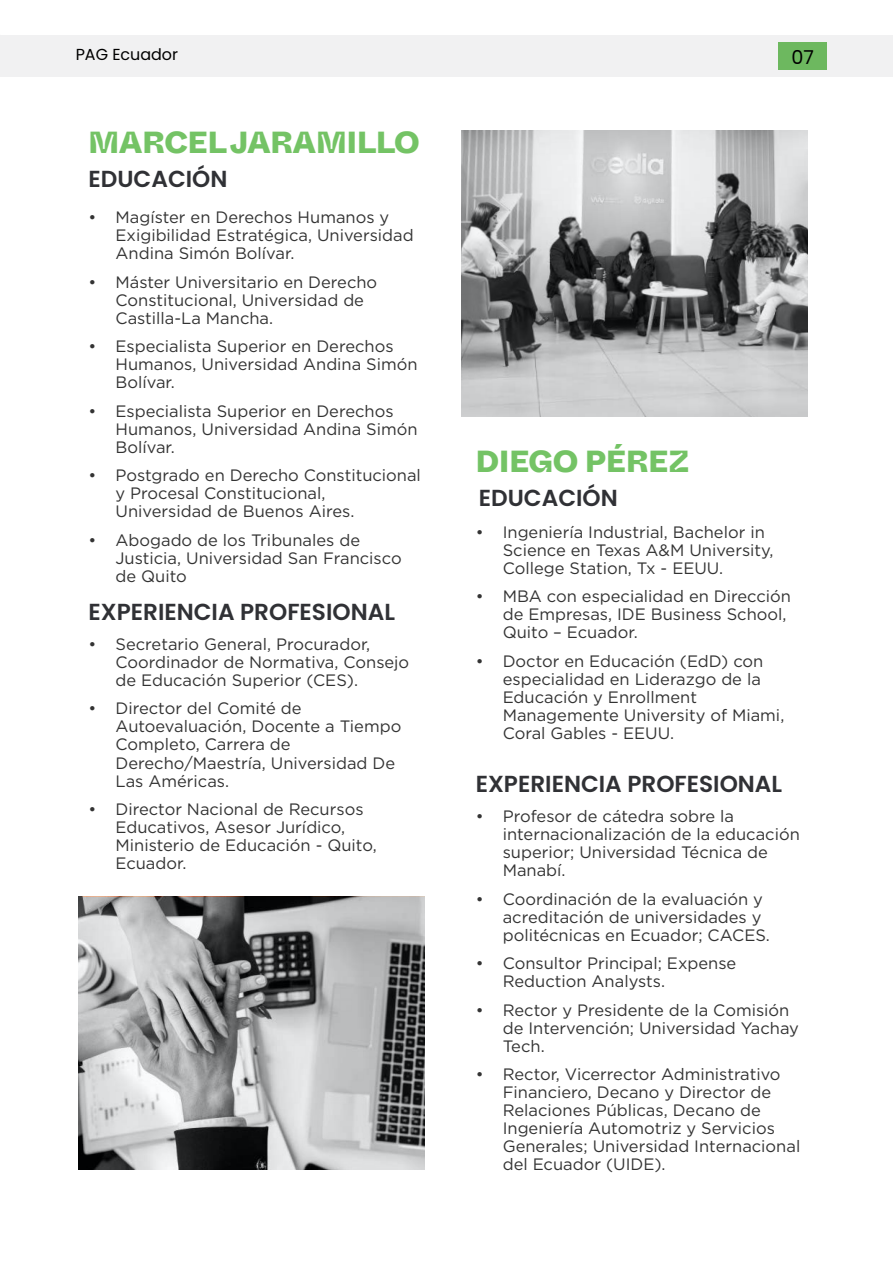
<style>
.page{position:relative;width:893px;height:1263px;background:#fff}
.page>*{position:absolute;margin:0;border:0;box-sizing:border-box;transform-origin:0 0}
.t1{font:800 30.45px "Whyte Inktrap";color:#74c365}
.t2{font:600 23.25px "Poppins";color:#303135}
.t3{font:19.2px "Poppins";color:#000}
.t4{font:16.5px/18px "Gotham";color:#333}
.t5{font:15.9px "Poppins";color:#000}
</style>
<div class="page">
<svg style="left:79px;top:897px;width:346px;height:272px;background:#9d9e9f"></svg>
<svg style="left:462px;top:131px;width:346px;height:286px;background:#a3a4a5"></svg>
<div style="left:0;top:35px;width:893px;height:41px;background:#f1f1f2"></div>
<div style="left:778px;top:42px;width:49px;height:28px;background:#6db85f"></div>
<p class="t5" style="left:76px;top:45px;width:104px">PAG Ecuador</p>
<p class="t3" style="left:791px;top:46px;width:24px">07</p>
<h1 class="t1" style="left:89px;top:118px;width:333px">MARCEL JARAMILLO</h1>
<h2 class="t2" style="left:89px;top:165px;width:140px">EDUCACIÓN</h2>
<p class="t4" style="left:116px;top:208px;width:300px;text-indent:-27px">• Magíster en Derechos Humanos y<br>Exigibilidad Estratégica, Universidad<br>Andina Simón Bolívar.</p>
<p class="t4" style="left:116px;top:273px;width:263px;text-indent:-27px">• Máster Universitario en Derecho<br>Constitucional, Universidad de<br>Castilla-La Mancha.</p>
<p class="t4" style="left:116px;top:337px;width:304px;text-indent:-27px">• Especialista Superior en Derechos<br>Humanos, Universidad Andina Simón<br>Bolívar.</p>
<p class="t4" style="left:116px;top:402px;width:304px;text-indent:-27px">• Especialista Superior en Derechos<br>Humanos, Universidad Andina Simón<br>Bolívar.</p>
<p class="t4" style="left:116px;top:466px;width:307px;text-indent:-27px">• Postgrado en Derecho Constitucional y Procesal Constitucional,<br>Universidad de Buenos Aires.</p>
<p class="t4" style="left:116px;top:531px;width:288px;text-indent:-27px">• Abogado de los Tribunales de<br>Justicia, Universidad San Francisco de Quito</p>
<h2 class="t2" style="left:89px;top:599px;width:308px">EXPERIENCIA PROFESIONAL</h2>
<p class="t4" style="left:116px;top:635px;width:295px;text-indent:-27px">• Secretario General, Procurador,<br>Coordinador de Normativa, Consejo de Educación Superior (CES).</p>
<p class="t4" style="left:116px;top:699px;width:287px;text-indent:-27px">• Director del Comité de<br>Autoevaluación, Docente a Tiempo<br>Completo, Carrera de<br>Derecho/Maestría, Universidad De<br>Las Américas.</p>
<p class="t4" style="left:116px;top:800px;width:263px;text-indent:-27px">• Director Nacional de Recursos<br>Educativos, Asesor Jurídico,<br>Ministerio de Educación - Quito,<br>Ecuador.</p>
<h1 class="t1" style="left:476px;top:437px;width:215px">DIEGO PÉREZ</h1>
<h2 class="t2" style="left:479px;top:485px;width:140px">EDUCACIÓN</h2>
<p class="t4" style="left:503px;top:523px;width:272px;text-indent:-27px">• Ingeniería Industrial, Bachelor in<br>Science en Texas A&amp;M University,<br>College Station, Tx - EEUU.</p>
<p class="t4" style="left:503px;top:587px;width:290px;text-indent:-27px">• MBA con especialidad en Dirección de Empresas, IDE Business School,<br>Quito – Ecuador.</p>
<p class="t4" style="left:503px;top:652px;width:283px;text-indent:-27px">• Doctor en Educación (EdD) con especialidad en Liderazgo de la<br>Educación y Enrollment<br>Managemente University of Miami,<br>Coral Gables - EEUU.</p>
<h2 class="t2" style="left:476px;top:771px;width:308px">EXPERIENCIA PROFESIONAL</h2>
<p class="t4" style="left:503px;top:807px;width:299px;text-indent:-27px">• Profesor de cátedra sobre la internacionalización de la educación superior; Universidad Técnica de<br>Manabí.</p>
<p class="t4" style="left:503px;top:889px;width:269px;text-indent:-27px">• Coordinación de la evaluación y acreditación de universidades y politécnicas en Ecuador; CACES.</p>
<p class="t4" style="left:503px;top:954px;width:235px;text-indent:-27px">• Consultor Principal; Expense<br>Reduction Analysts.</p>
<p class="t4" style="left:503px;top:1000px;width:298px;text-indent:-27px">• Rector y Presidente de la Comisión de Intervención; Universidad Yachay<br>Tech.</p>
<p class="t4" style="left:503px;top:1065px;width:299px;text-indent:-27px">• Rector, Vicerrector Administrativo Financiero, Decano y Director de Relaciones Públicas, Decano de Ingeniería Automotriz y Servicios Generales; Universidad Internacional del Ecuador (UIDE).</p>
</div>
